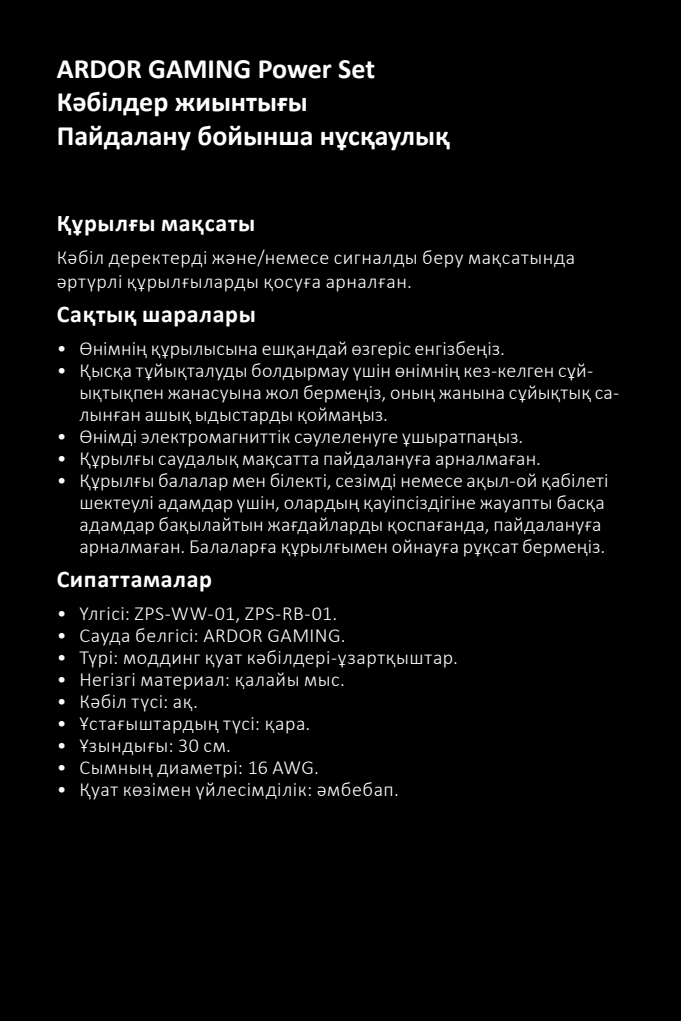
<style>
.page{position:relative;width:681px;height:1021px;background:#fff}
.page>*{position:absolute;margin:0;border:0;box-sizing:border-box;transform-origin:0 0}
.t1{font:700 28px/33.6px "Calibri";color:#fff}
.t2{font:700 24px "Calibri";letter-spacing:.025em;color:#fff}
.t3{font:300 20px/22px "Calibri";letter-spacing:.015em;color:#fff}
</style>
<div class="page">
<div style="left:0;top:0;width:680px;height:1020px;background:#000001"></div>
<h1 class="t1" style="left:57px;top:51px;width:395px">ARDOR GAMING Power Set<br>Кәбілдер жиынтығы<br>Пайдалану бойынша нұсқаулық</h1>
<p class="t2" style="left:57px;top:206px;width:200px">Құрылғы мақсаты</p>
<p class="t3" style="left:57px;top:245px;width:519px;line-height:24px">Кәбіл деректерді және/немесе сигналды беру мақсатында әртүрлі құрылғыларды қосуға арналған.</p>
<p class="t2" style="left:57px;top:297px;width:200px">Сақтық шаралары</p>
<p class="t3" style="left:57px;top:337px;width:449px">• Өнімнің құрылысына ешқандай өзгеріс енгізбеңіз.</p>
<p class="t3" style="left:79px;top:359px;width:541px;text-indent:-23px">• Қысқа тұйықталуды болдырмау үшін өнімнің кез-келген сұй&shy;ықтықпен жанасуына жол бермеңіз, оның жанына сұйықтық са&shy;лынған ашық ыдыстарды қоймаңыз.</p>
<p class="t3" style="left:57px;top:425px;width:468px">• Өнімді электромагниттік сәулеленуге ұшыратпаңыз.</p>
<p class="t3" style="left:57px;top:447px;width:485px">• Құрылғы саудалық мақсатта пайдалануға арналмаған.</p>
<p class="t3" style="left:79px;top:469px;width:530px;text-indent:-23px">• Құрылғы балалар мен білекті, сезімді немесе ақыл-ой қабілеті шектеулі адамдар үшін, олардың қауіпсіздігіне жауапты басқа адамдар бақылайтын жағдайларды қоспағанда, пайдалануға арналмаған. Балаларға құрылғымен ойнауға рұқсат бермеңіз.</p>
<p class="t2" style="left:57px;top:561px;width:157px">Сипаттамалар</p>
<p class="t3" style="left:57px;top:602px;width:282px">• Үлгісі: ZPS-WW-01, ZPS-RB-01.</p>
<p class="t3" style="left:57px;top:624px;width:290px">• Сауда белгісі: ARDOR GAMING.</p>
<p class="t3" style="left:57px;top:646px;width:403px">• Түрі: моддинг қуат кәбілдері-ұзартқыштар.</p>
<p class="t3" style="left:57px;top:668px;width:289px">• Негізгі материал: қалайы мыс.</p>
<p class="t3" style="left:57px;top:690px;width:143px">• Кәбіл түсі: ақ.</p>
<p class="t3" style="left:57px;top:712px;width:255px">• Ұстағыштардың түсі: қара.</p>
<p class="t3" style="left:57px;top:734px;width:176px">• Ұзындығы: 30 см.</p>
<p class="t3" style="left:57px;top:756px;width:264px">• Сымның диаметрі: 16 AWG.</p>
<p class="t3" style="left:57px;top:778px;width:343px">• Қуат көзімен үйлесімділік: әмбебап.</p>
</div>
